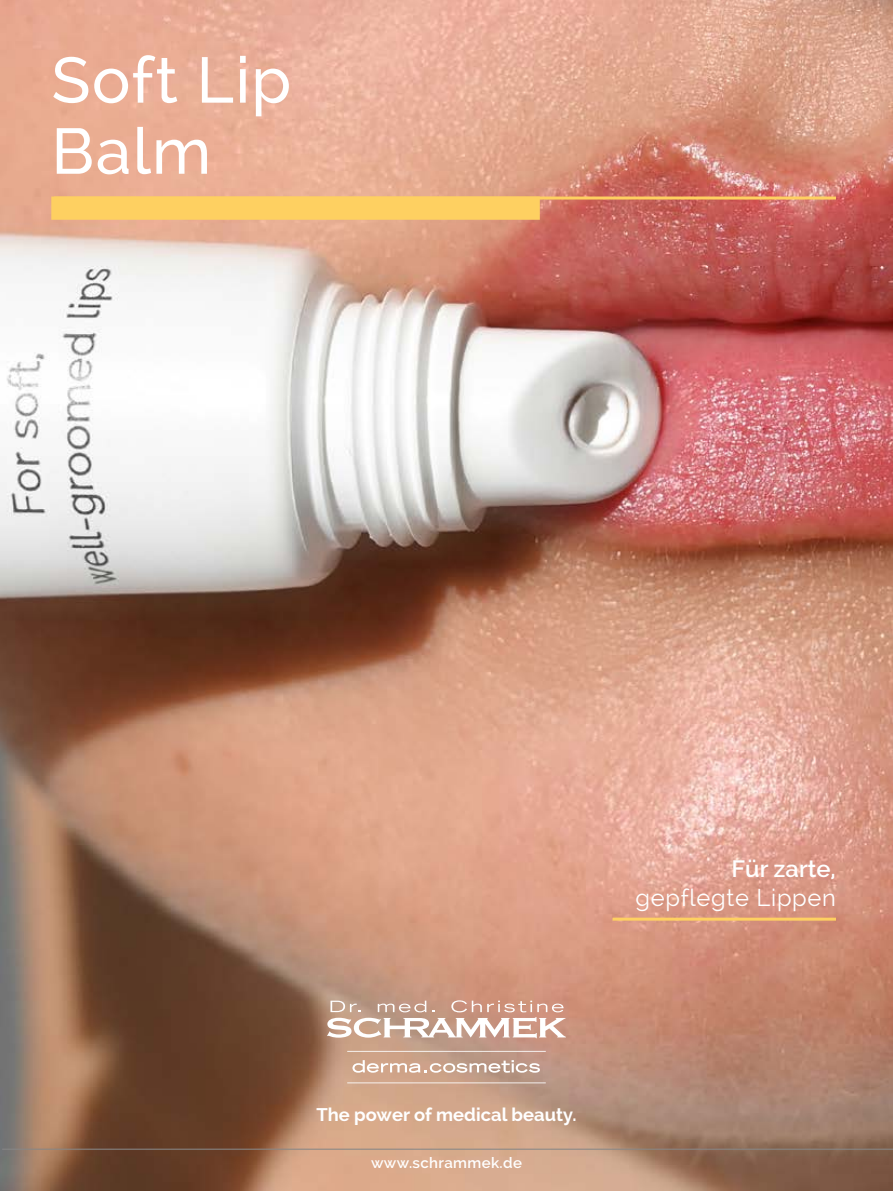
<style>
.page{position:relative;width:893px;height:1191px;background:#fff}
.page>*{position:absolute;margin:0;border:0;box-sizing:border-box;transform-origin:0 0}
.t1{font:500 64.2px/71.1px "Raleway";letter-spacing:.02em;color:#fff}
.t2{font:23.7px "Raleway";letter-spacing:.03em;color:#fff}
.t3{font:600 23.7px "Raleway";color:#fff}
.t4{font:700 18.3px "Raleway";color:#fff}
.t5{font:600 15px "Raleway";letter-spacing:.025em;color:#fff}
</style>
<div class="page">
<img style="left:0;top:0;width:893px;height:1191px">
<hr style="left:347px;top:1051px;width:199px;height:1px;background:#fff">
<hr style="left:347px;top:1082px;width:199px;height:1px;background:#fff">
<svg style="left:352px;top:1060px;width:188px;height:12px"></svg>
<svg style="left:327px;top:1000px;width:239px;height:38px"></svg>
<hr style="left:2px;top:1148px;width:891px;height:1px;background:#878787">
<hr style="left:612px;top:917px;width:224px;height:3px;background:#fed061">
<div style="left:51px;top:196px;width:489px;height:24px;background:#fed061;border:2px solid #fed061"></div>
<hr style="left:54px;top:196px;width:782px;height:3px;background:#fed061">
<h1 class="t1" style="left:51px;top:44px;width:241px">Soft Lip<br>Balm</h1>
<p class="t3" style="left:732px;top:855px;width:106px">Für zarte,</p>
<p class="t2" style="left:635px;top:883px;width:202px">gepflegte Lippen</p>
<p class="t4" style="left:317px;top:1104px;width:261px">The power of medical beauty.</p>
<p class="t5" style="left:371px;top:1154px;width:152px">www.schrammek.de</p>
</div>
